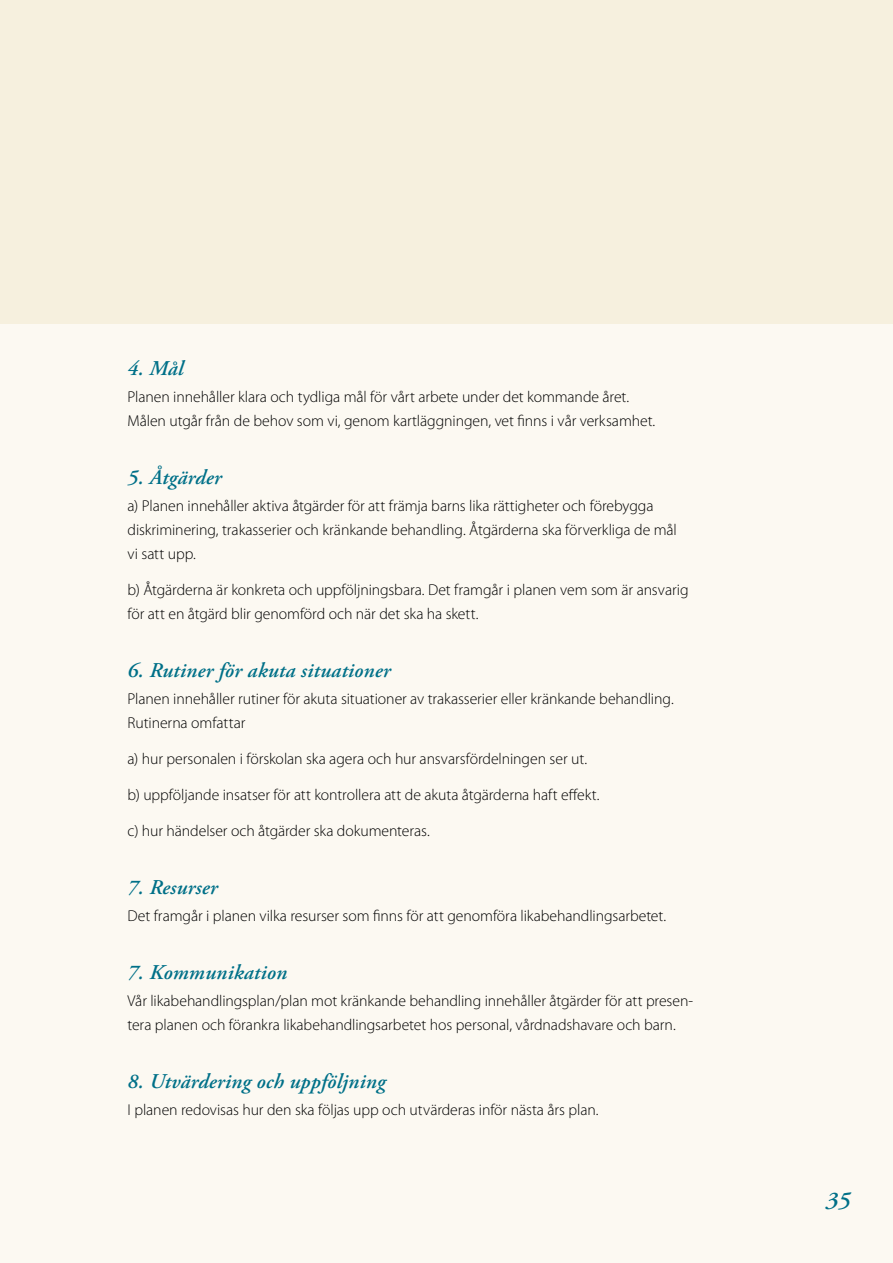
<style>
.page{position:relative;width:893px;height:1263px;background:#fcf9f2}
.page>*{position:absolute;margin:0;border:0;box-sizing:border-box;transform-origin:0 0}
.t1{font:italic 600 24px "Adobe Garamond Pro";color:#007088}
.t2{font:italic 600 21px "Adobe Garamond Pro";letter-spacing:.01em;color:#007088}
.t3{font:300 15.75px/24px "Myriad Pro";letter-spacing:-.005em;color:#000}
</style>
<div class="page">
<div style="left:0;top:0;width:893px;height:324px;background:#f6f0de"></div>
<h2 class="t2" style="left:128px;top:356px;width:57px">4. Mål</h2>
<p class="t3" style="left:128px;top:385px;width:529px">Planen innehåller klara och tydliga mål för vårt arbete under det kommande året.<br>Målen utgår från de behov som vi, genom kartläggningen, vet finns i vår verksamhet.</p>
<h2 class="t2" style="left:128px;top:465px;width:96px">5. Åtgärder</h2>
<p class="t3" style="left:128px;top:494px;width:551px">a) Planen innehåller aktiva åtgärder för att främja barns lika rättigheter och förebygga diskrimi-nering, trakasserier och kränkande behandling. Åtgärderna ska förverkliga de mål vi satt upp.</p>
<p class="t3" style="left:128px;top:578px;width:562px">b) Åtgärderna är konkreta och uppföljningsbara. Det framgår i planen vem som är ansvarig för att en åtgärd blir genomförd och när det ska ha skett.</p>
<h2 class="t2" style="left:128px;top:659px;width:265px">6. Rutiner för akuta situationer</h2>
<p class="t3" style="left:128px;top:687px;width:548px">Planen innehåller rutiner för akuta situationer av trakasserier eller kränkande behandling.<br>Rutinerna omfattar</p>
<p class="t3" style="left:128px;top:747px;width:461px">a) hur personalen i förskolan ska agera och hur ansvarsfördelningen ser ut.</p>
<p class="t3" style="left:128px;top:783px;width:473px">b) uppföljande insatser för att kontrollera att de akuta åtgärderna haft effekt.</p>
<p class="t3" style="left:128px;top:819px;width:304px">c) hur händelser och åtgärder ska dokumenteras.</p>
<h2 class="t2" style="left:128px;top:876px;width:92px">7. Resurser</h2>
<p class="t3" style="left:128px;top:904px;width:540px">Det framgår i planen vilka resurser som finns för att genomföra likabehandlingsarbetet.</p>
<h2 class="t2" style="left:128px;top:961px;width:161px">7. Kommunikation</h2>
<p class="t3" style="left:128px;top:989px;width:567px">Vår likabehandlingsplan/plan mot kränkande behandling innehåller åtgärder för att presen&shy;tera planen och förankra likabehandlingsarbetet hos personal, vårdnadshavare och barn.</p>
<h2 class="t2" style="left:128px;top:1070px;width:259px">8. Utvärdering och uppföljning</h2>
<p class="t3" style="left:128px;top:1098px;width:473px">I planen redovisas hur den ska följas upp och utvärderas inför nästa års plan.</p>
<h1 class="t1" style="left:826px;top:1187px;width:15px">35</h1>
</div>
